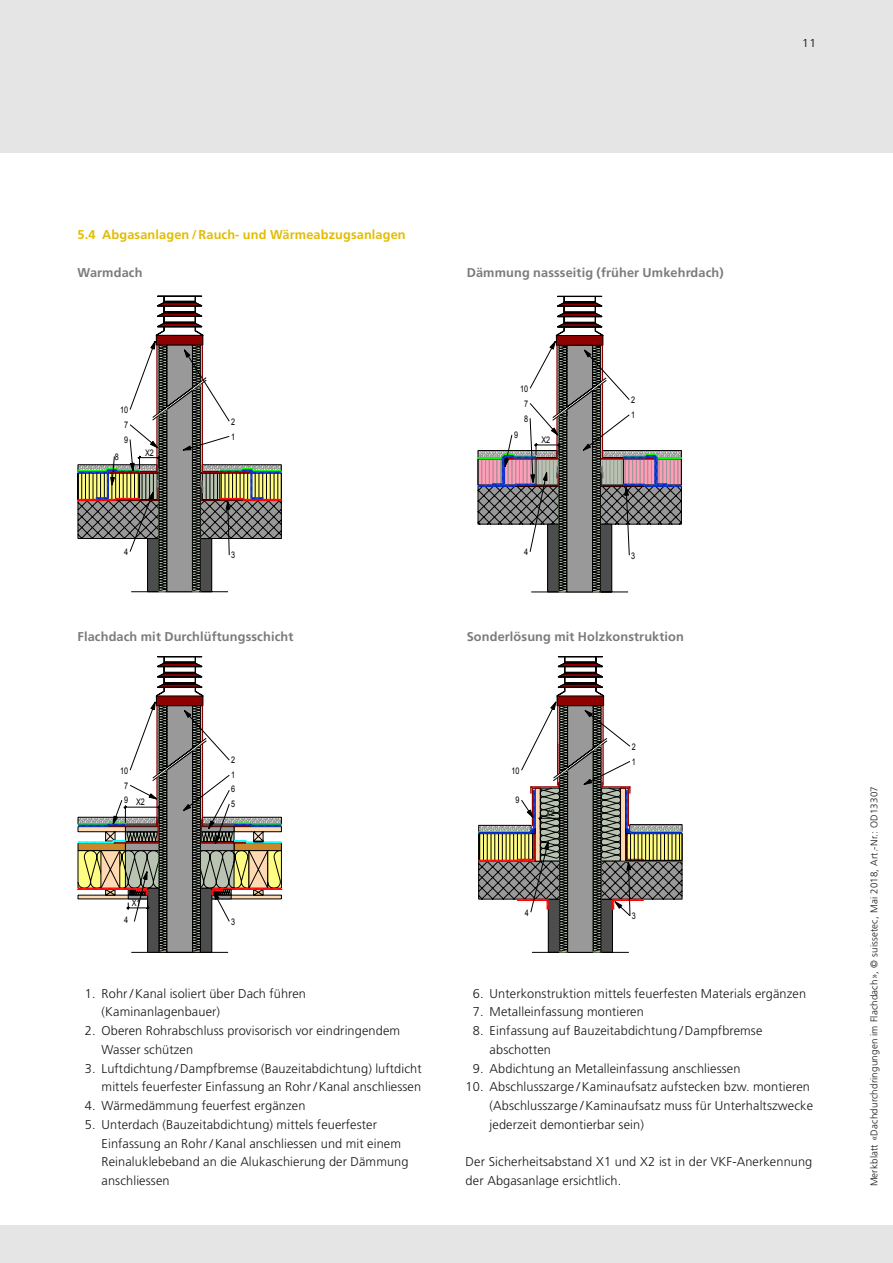
<style>
.page{position:relative;width:893px;height:1263px;background:#e5e5e5}
.page>*{position:absolute;margin:0;border:0;box-sizing:border-box;transform-origin:0 0}
.t1{font:300 12.75px/18.8px "Frutiger LT Std";letter-spacing:.01em;color:#181716}
.t2{font:700 12.75px "Frutiger LT Std";letter-spacing:.01em;color:#7a7b7a}
.t3{font:700 12.75px "Frutiger LT Std";letter-spacing:.01em;color:#e2bc00}
.t4{font:300 11.55px "Frutiger LT Std";color:#181716;scale:1.14 1}
.t5{font:300 9.75px "Frutiger LT Std";letter-spacing:.02em;color:#181716}
.t6{font:9.15px/15.1px "Arial";letter-spacing:-.005em;color:#000;scale:.79 1}
</style>
<div class="page">
<div style="left:0;top:153px;width:893px;height:1072px;background:#fff"></div>
<svg style="left:77px;top:296px;width:205px;height:296px"></svg>
<svg style="left:477px;top:296px;width:205px;height:296px"></svg>
<div style="left:157px;top:656px;width:45px;height:1px;border:1px solid #000"></div>
<svg style="left:77px;top:657px;width:206px;height:296px"></svg>
<div style="left:558px;top:656px;width:45px;height:1px;border:1px solid #000"></div>
<svg style="left:478px;top:657px;width:205px;height:296px"></svg>
<p class="t4" style="left:802px;top:36px;width:14px">11</p>
<p class="t3" style="left:78px;top:227px;width:330px">5.4 Abgasanlagen /Rauch- und Wärmeabzugsanlagen</p>
<p class="t2" style="left:78px;top:265px;width:66px">Warmdach</p>
<p class="t2" style="left:467px;top:265px;width:259px">Dämmung nassseitig (früher Umkehrdach)</p>
<p class="t6" style="left:520px;top:381px;width:12px">10</p>
<p class="t6" style="left:120px;top:402px;width:12px">10</p>
<p class="t6" style="left:124px;top:418px;width:7px;line-height:14.7px">7<br>9</p>
<p class="t6" style="left:231px;top:414px;width:7px">2<br>1</p>
<p class="t6" style="left:524px;top:396px;width:7px">7<br>8</p>
<p class="t6" style="left:514px;top:427px;width:7px">9</p>
<p class="t6" style="left:541px;top:432px;width:13px">X2</p>
<p class="t6" style="left:631px;top:392px;width:7px">2<br>1</p>
<p class="t6" style="left:115px;top:449px;width:7px">8</p>
<p class="t6" style="left:145px;top:445px;width:13px">X2</p>
<p class="t6" style="left:124px;top:544px;width:7px">4</p>
<p class="t6" style="left:231px;top:548px;width:7px">3</p>
<p class="t6" style="left:524px;top:544px;width:7px">4</p>
<p class="t6" style="left:631px;top:548px;width:7px">3</p>
<p class="t2" style="left:78px;top:629px;width:217px">Flachdach mit Durchlüftungsschicht</p>
<p class="t2" style="left:467px;top:629px;width:219px">Sonderlösung mit Holzkonstruktion</p>
<p class="t6" style="left:120px;top:763px;width:12px">10</p>
<p class="t6" style="left:231px;top:753px;width:7px">2<br>1</p>
<p class="t6" style="left:231px;top:781px;width:7px">6</p>
<p class="t6" style="left:136px;top:794px;width:13px">X2</p>
<p class="t6" style="left:231px;top:796px;width:7px">5</p>
<p class="t6" style="left:124px;top:778px;width:7px;line-height:14.7px">7<br>9</p>
<p class="t6" style="left:132px;top:895px;width:13px">X1</p>
<p class="t6" style="left:124px;top:913px;width:7px">4</p>
<p class="t6" style="left:231px;top:914px;width:7px">3</p>
<p class="t1" style="left:102px;top:984px;width:206px;text-indent:-17px">1. Rohr /Kanal isoliert über Dach führen (Kaminanlagenbauer)</p>
<p class="t1" style="left:102px;top:1021px;width:300px;text-indent:-17px">2. Oberen Rohrabschluss provisorisch vor eindringendem<br>Wasser schützen</p>
<p class="t1" style="left:85px;top:1059px;width:338px;text-align:right">3. Luftdichtung /Dampfbremse (Bauzeitabdichtung) luftdicht mittels feuerfester Einfassung an Rohr /Kanal anschliessen</p>
<p class="t1" style="left:85px;top:1096px;width:222px">4. Wärmedämmung feuerfest ergänzen</p>
<p class="t1" style="left:102px;top:1115px;width:309px;text-indent:-17px">5. Unterdach (Bauzeitabdichtung) mittels feuerfester Einfassung an Rohr /Kanal anschliessen und mit einem Reinaluklebeband an die Alukaschierung der Dämmung anschliessen</p>
<p class="t6" style="left:512px;top:763px;width:12px">10</p>
<p class="t6" style="left:516px;top:793px;width:7px">9</p>
<p class="t6" style="left:546px;top:806px;width:13px">X2</p>
<p class="t6" style="left:525px;top:905px;width:7px">4</p>
<p class="t6" style="left:632px;top:739px;width:7px">2<br>1</p>
<p class="t6" style="left:632px;top:908px;width:7px">3</p>
<p class="t1" style="left:473px;top:984px;width:335px">6. Unterkonstruktion mittels feuerfesten Materials ergänzen</p>
<p class="t1" style="left:473px;top:1003px;width:172px">7. Metalleinfassung montieren</p>
<p class="t1" style="left:490px;top:1021px;width:274px;text-indent:-17px">8. Einfassung auf Bauzeitabdichtung /Dampfbremse abschotten</p>
<p class="t1" style="left:473px;top:1059px;width:269px">9. Abdichtung an Metalleinfassung anschliessen</p>
<p class="t1" style="left:490px;top:1078px;width:325px;text-indent:-24px">10. Abschlusszarge /Kaminaufsatz aufstecken bzw. montieren (Abschlusszarge /Kaminaufsatz muss für Unterhaltszwecke jederzeit demontierbar sein)</p>
<p class="t1" style="left:466px;top:1153px;width:348px">Der Sicherheitsabstand X1 und X2 ist in der VKF-Anerkennung der Abgasanlage ersichtlich.</p>
<p class="t5" style="left:869px;top:1186px;width:402px;rotate:-90deg">Merkblatt «Dachdurchdringungen im Flachdach», © suissetec, Mai 2018, Art.-Nr.: OD13307</p>
</div>
